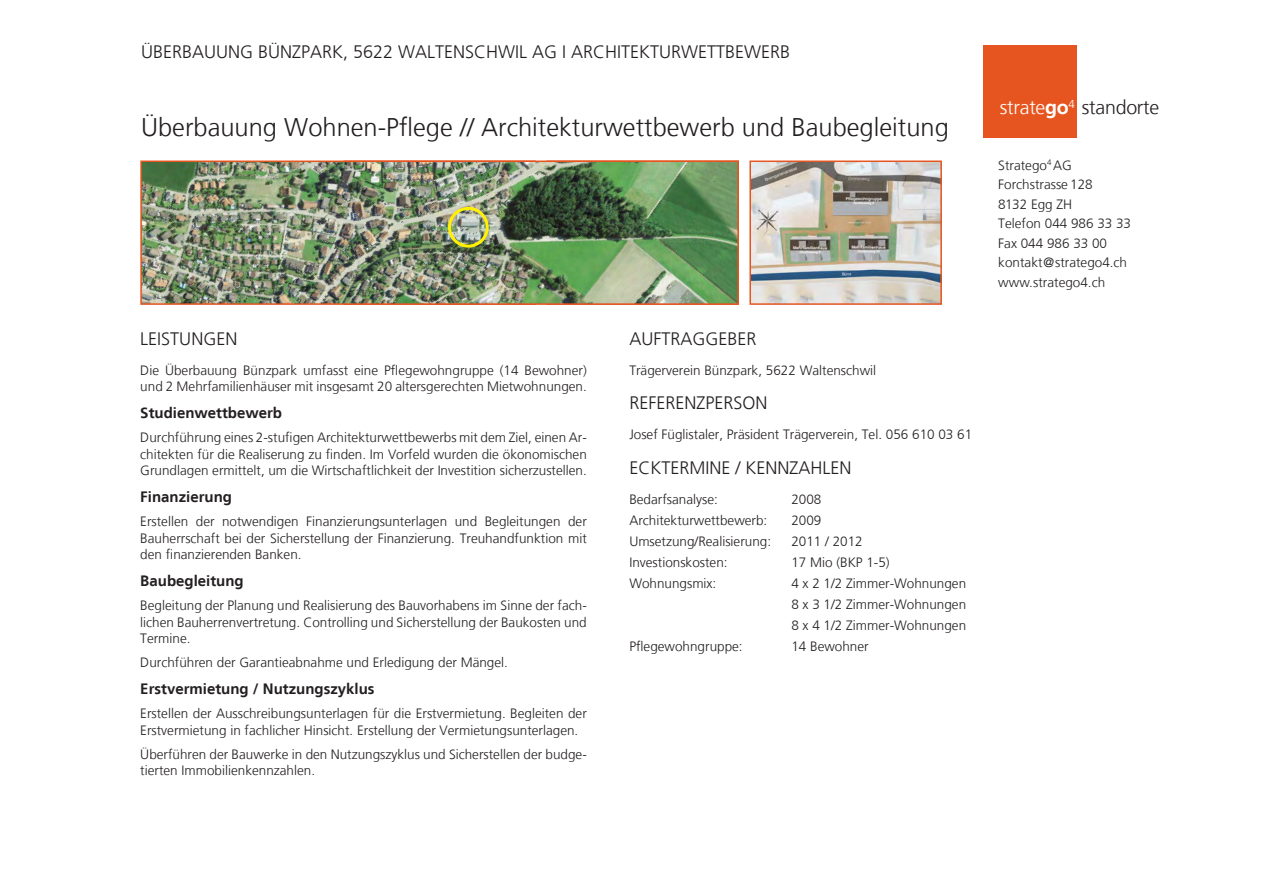
<style>
.page{position:relative;width:1263px;height:893px;background:#fff}
.page>*{position:absolute;margin:0;border:0;box-sizing:border-box;transform-origin:0 0}
.TITEL____Haupttitel{font:300 25.5px "Frutiger LT";color:#231f20}
.t1{font:300 19.65px "Frutiger LT";letter-spacing:-.015em;color:#231f20}
.TITEL____Untertitel{font:300 18px "Frutiger LT";color:#231f20}
.Text____TITEL{font:300 18px "Frutiger LT";color:#231f20}
.Text____TITEL_Untert{font:700 15px "Frutiger LT";color:#231f20}
.Kennzahlen_Format{font:300 13.5px/16.5px "Frutiger LT";color:#231f20}
.s1{color:#fff}
.s2{font-weight:700;color:#fff}
</style>
<div class="page">
<div style="left:983px;top:45px;width:93px;height:93px;background:#e6551f"></div>
<img style="left:752px;top:164px;width:187px;height:138px">
<div style="left:749px;top:161px;width:193px;height:144px;border:2px solid #e6551f"></div>
<img style="left:143px;top:164px;width:593px;height:138px">
<div style="left:140px;top:161px;width:599px;height:144px;border:2px solid #e6551f"></div>
<div style="left:448px;top:207px;width:41px;height:41px;border:3px solid #fff101;border-radius:50%"></div>
<p class="TITEL____Untertitel" style="left:141px;top:41px;width:651px">ÜBERBAUUNG BÜNZPARK, 5622 WALTENSCHWIL AG I ARCHITEKTURWETTBEWERB</p>
<p class="TITEL____Haupttitel" style="left:141px;top:113px;width:809px">Überbauung Wohnen-Pflege // Architekturwettbewerb und Baubegleitung</p>
<p class="Text____TITEL" style="left:140px;top:329px;width:99px">LEISTUNGEN</p>
<p class="Kennzahlen_Format" style="left:140px;top:362px;width:448px">Die Überbauung Bünzpark umfasst eine Pflegewohngruppe (14 Bewohner) und 2 Mehrfamilienhäuser mit insgesamt 20 altersgerechten Mietwohnungen.</p>
<p class="Text____TITEL_Untert" style="left:140px;top:404px;width:143px">Studienwettbewerb</p>
<p class="Kennzahlen_Format" style="left:140px;top:430px;width:448px;text-align:justify">Durchführung eines 2-stufigen Architekturwettbewerbs mit dem Ziel, einen Ar&shy;chitekten für die Realiserung zu finden. Im Vorfeld wurden die ökonomischen Grundlagen ermittelt, um die Wirtschaftlichkeit der Investition sicherzustellen.</p>
<p class="Text____TITEL_Untert" style="left:140px;top:488px;width:93px">Finanzierung</p>
<p class="Kennzahlen_Format" style="left:140px;top:514px;width:448px;text-align:justify">Erstellen der notwendigen Finanzierungsunterlagen und Begleitungen der Bauherrschaft bei der Sicherstellung der Finanzierung. Treuhandfunktion mit den finanzierenden Banken.</p>
<p class="Text____TITEL_Untert" style="left:140px;top:572px;width:105px">Baubegleitung</p>
<p class="Kennzahlen_Format" style="left:140px;top:598px;width:448px;text-align:justify">Begleitung der Planung und Realisierung des Bauvorhabens im Sinne der fach&shy;lichen Bauherrenvertretung. Controlling und Sicherstellung der Baukosten und Termine.</p>
<p class="Kennzahlen_Format" style="left:140px;top:655px;width:369px">Durchführen der Garantieabnahme und Erledigung der Mängel.</p>
<p class="Text____TITEL_Untert" style="left:140px;top:680px;width:236px">Erstvermietung / Nutzungszyklus</p>
<p class="Kennzahlen_Format" style="left:140px;top:706px;width:448px">Erstellen der Ausschreibungsunterlagen für die Erstvermietung. Begleiten der<br>Erstvermietung in fachlicher Hinsicht. Erstellung der Vermietungsunterlagen.</p>
<p class="Kennzahlen_Format" style="left:140px;top:746px;width:448px">Überführen der Bauwerke in den Nutzungszyklus und Sicherstellen der budge&shy;tierten Immobilienkennzahlen.</p>
<p class="Text____TITEL" style="left:629px;top:329px;width:129px">AUFTRAGGEBER</p>
<p class="Kennzahlen_Format" style="left:629px;top:362px;width:248px">Trägerverein Bünzpark, 5622 Waltenschwil</p>
<p class="Text____TITEL" style="left:629px;top:393px;width:140px">REFERENZPERSON</p>
<p class="Kennzahlen_Format" style="left:629px;top:427px;width:344px">Josef Füglistaler, Präsident Trägerverein, Tel. 056 610 03 61</p>
<p class="Text____TITEL" style="left:629px;top:457px;width:224px">ECKTERMINE / KENNZAHLEN</p>
<p class="Kennzahlen_Format" style="left:629px;top:491px;width:90px">Bedarfsanalyse:</p>
<p class="Kennzahlen_Format" style="left:791px;top:491px;width:32px">2008</p>
<p class="Kennzahlen_Format" style="left:629px;top:512px;width:139px">Architekturwettbewerb:</p>
<p class="Kennzahlen_Format" style="left:791px;top:512px;width:32px">2009</p>
<p class="Kennzahlen_Format" style="left:629px;top:533px;width:143px">Umsetzung/Realisierung:</p>
<p class="Kennzahlen_Format" style="left:791px;top:533px;width:73px">2011 / 2012</p>
<p class="Kennzahlen_Format" style="left:629px;top:554px;width:100px">Investionskosten:</p>
<p class="Kennzahlen_Format" style="left:791px;top:554px;width:100px">17 Mio (BKP 1-5)</p>
<p class="Kennzahlen_Format" style="left:629px;top:575px;width:89px">Wohnungsmix:</p>
<p class="Kennzahlen_Format" style="left:791px;top:575px;width:176px">4 x 2 1/2 Zimmer-Wohnungen</p>
<p class="Kennzahlen_Format" style="left:791px;top:596px;width:176px">8 x 3 1/2 Zimmer-Wohnungen</p>
<p class="Kennzahlen_Format" style="left:791px;top:617px;width:176px">8 x 4 1/2 Zimmer-Wohnungen</p>
<p class="Kennzahlen_Format" style="left:629px;top:638px;width:115px">Pflegewohngruppe:</p>
<p class="Kennzahlen_Format" style="left:791px;top:638px;width:79px">14 Bewohner</p>
<h2 class="t1" style="left:1000px;top:96px;width:161px"><span class="s1">strate</span><span class="s2">go</span><sup>4</sup> standorte</h2>
<p class="Kennzahlen_Format" style="left:998px;top:155px;width:134px;line-height:19.5px">Stratego<sup>4</sup> AG<br>Forchstrasse 128<br>8132 Egg ZH<br>Telefon 044 986 33 33<br>Fax 044 986 33 00 kontakt@stratego4.ch www.stratego4.ch</p>
</div>
